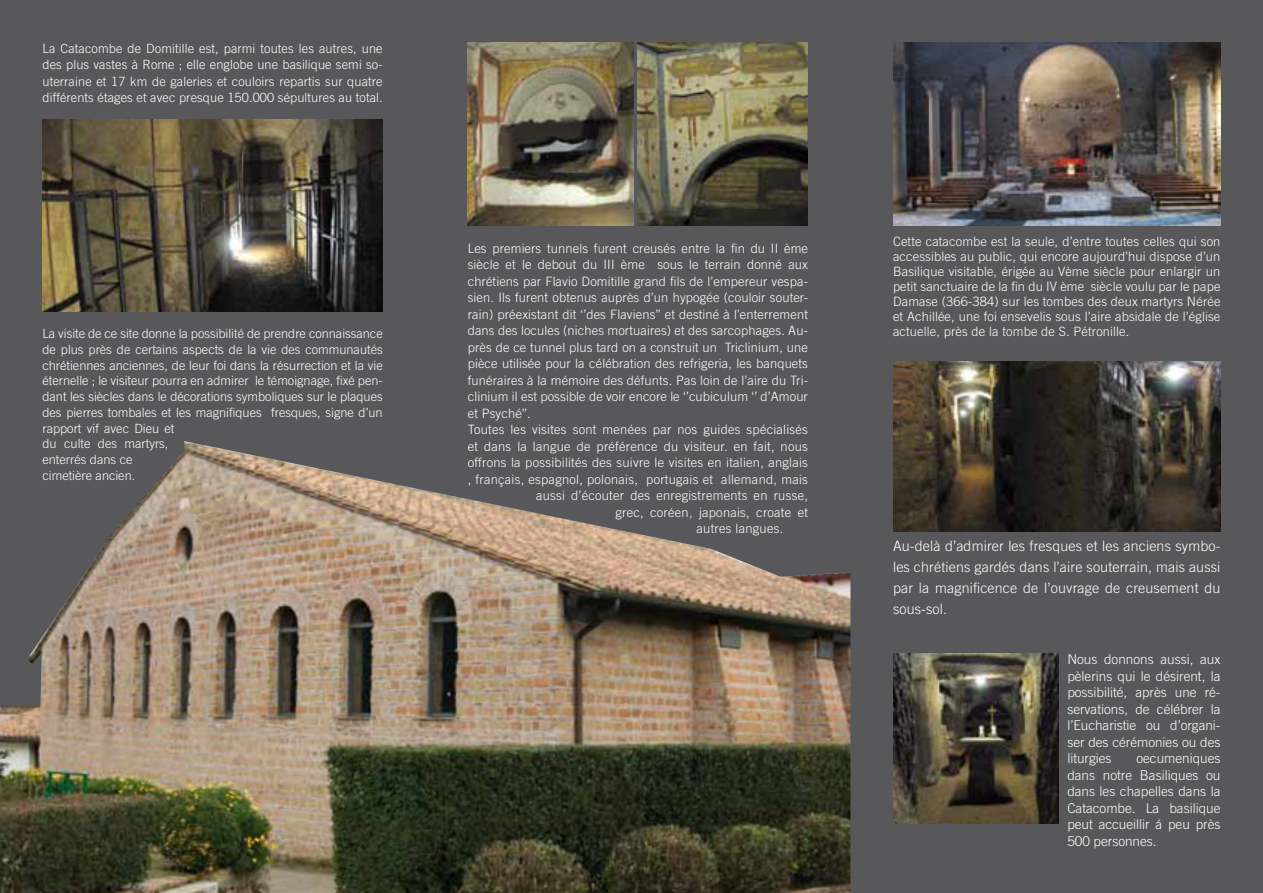
<style>
.page{position:relative;width:1263px;height:893px;background:#58585a}
.page>*{position:absolute;margin:0;border:0;box-sizing:border-box;transform-origin:0 0}
.t1{font:300 14.25px/21px "Trade Gothic";letter-spacing:.01em;color:#fff;text-align:justify}
.t2{font:300 13.5px/16.5px "Trade Gothic";color:#fff;text-align:justify}
.t3{font:300 12.9px/15px "Trade Gothic";letter-spacing:.01em;color:#fff;text-align:justify}
.t4{font:300 12.75px/15.8px "Trade Gothic";color:#fff}
</style>
<div class="page">
<img style="left:0;top:441px;width:850px;height:452px">
<img style="left:893px;top:654px;width:166px;height:170px">
<img style="left:43px;top:120px;width:340px;height:191px">
<img style="left:893px;top:43px;width:327px;height:182px">
<img style="left:893px;top:361px;width:327px;height:170px">
<img style="left:468px;top:43px;width:166px;height:182px">
<img style="left:638px;top:43px;width:170px;height:182px">
<p class="t4" style="left:43px;top:40px;width:342px;line-height:16.5px;text-align:justify">La Catacombe de Domitille est, parmi toutes les autres, une des plus vastes à Rome ; elle englobe une basilique semi so&shy;uterraine et 17 km de galeries et couloirs repartis sur quatre différents étages et avec presque 150.000 sépultures au total.</p>
<p class="t4" style="left:43px;top:325px;width:342px">La visite de ce site donne la possibilité de prendre connaissance de plus près de certains aspects de la vie des communautés chrétiennes anciennes, de leur foi dans la résurrection et la vie éternelle ; le visiteur pourra en admirer le témoignage, fixé pen&shy;dant les siècles dans le décorations symboliques sur le plaques des pierres tombales et les magnifiques fresques, signe d’un rapport vif avec Dieu et<br>du culte des martyrs,<br>enterrés dans ce<br>cimetière ancien.</p>
<p class="t3" style="left:468px;top:240px;width:342px">Les premiers tunnels furent creusés entre la fin du II ème</p>
<p class="t3" style="left:468px;top:257px;width:342px">siècle et le debout du III ème sous le terrain donné aux</p>
<p class="t3" style="left:468px;top:273px;width:342px">chrétiens par Flavio Domitille grand fils de l’empereur vespa-</p>
<p class="t3" style="left:468px;top:290px;width:342px">sien. Ils furent obtenus auprès d’un hypogée (couloir souter-</p>
<p class="t3" style="left:468px;top:306px;width:342px">rain) préexistant dit ‘’des Flaviens’’ et destiné à l’enterrement</p>
<p class="t3" style="left:468px;top:323px;width:342px">dans des locules (niches mortuaires) et des sarcophages. Au-</p>
<p class="t3" style="left:468px;top:339px;width:342px">près de ce tunnel plus tard on a construit un Triclinium, une</p>
<p class="t3" style="left:468px;top:356px;width:342px">pièce utilisée pour la célébration des refrigeria, les banquets</p>
<p class="t3" style="left:468px;top:372px;width:342px">funéraires à la mémoire des défunts. Pas loin de l’aire du Tri-</p>
<p class="t3" style="left:468px;top:389px;width:342px">clinium il est possible de voir encore le ‘’cubiculum ‘’ d’Amour</p>
<p class="t3" style="left:468px;top:405px;width:65px">et Psyché’’.</p>
<p class="t3" style="left:468px;top:422px;width:342px">Toutes les visites sont menées par nos guides spécialisés</p>
<p class="t3" style="left:468px;top:438px;width:342px">et dans la langue de préférence du visiteur. en fait, nous</p>
<p class="t3" style="left:468px;top:455px;width:342px">offrons la possibilités des suivre le visites en italien, anglais</p>
<p class="t3" style="left:468px;top:471px;width:342px">, français, espagnol, polonais, portugais et allemand, mais</p>
<p class="t3" style="left:536px;top:488px;width:273px">aussi d’écouter des enregistrements en russe,</p>
<p class="t3" style="left:615px;top:504px;width:194px">grec, coréen, japonais, croate et</p>
<p class="t3" style="left:696px;top:521px;width:88px">autres langues.</p>
<p class="t3" style="left:893px;top:233px;width:329px">Cette catacombe est la seule, d’entre toutes celles qui son accessibles au public, qui encore aujourd’hui dispose d’un Basilique visitable, érigée au Vème siècle pour enlargir un petit sanctuaire de la fin du IV ème siècle voulu par le pape Damase (366-384) sur les tombes des deux martyrs Nérée et Achillée, une foi ensevelis sous l’aire absidale de l’église actuelle, près de la tombe de S. Pétronille.</p>
<p class="t1" style="left:893px;top:535px;width:329px">Au-delà d’admirer les fresques et les anciens symbo&shy;les chrétiens gardés dans l’aire souterrain, mais aussi par la magnificence de l’ouvrage de creusement du sous-sol.</p>
<p class="t2" style="left:1067px;top:651px;width:155px">Nous donnons aussi, aux pèlerins qui le désirent, la possibilité, après une ré&shy;servations, de célébrer la l’Eucharistie ou d’organi&shy;ser des cérémonies ou des liturgies</p>
<p class="t2" style="left:1067px;top:750px;width:155px;text-indent:69px">oecumeniques dans notre Basiliques ou dans les chapelles dans la Catacombe. La basilique peut accueillir á peu près 500 personnes.</p>
</div>
